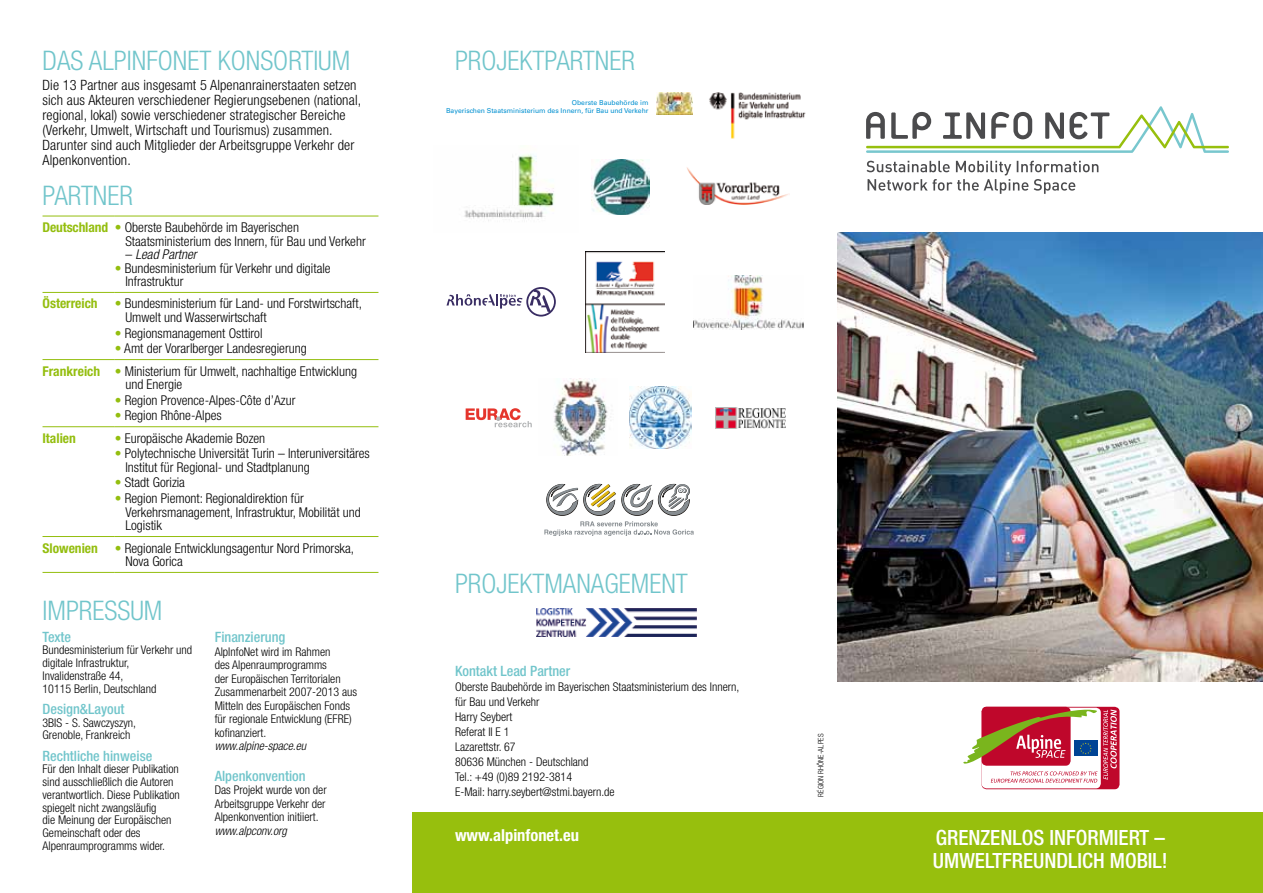
<style>
.page{position:relative;width:1263px;height:893px;background:#fff}
.page>*{position:absolute;margin:0;border:0;box-sizing:border-box;transform-origin:0 0}
.t1{font:300 condensed 27px "Helvetica Neue LT Std";color:#71c5cb}
.t2{font:500 condensed 21px/22.5px "Helvetica Neue LT Std";color:#fff}
.t3{font:700 condensed 16.5px "Helvetica Neue LT Std";color:#fff}
.t4{font:300 condensed 14.25px/15px "Helvetica Neue LT Std";letter-spacing:.01em;color:#000}
.t5{font:500 condensed 14.25px "Helvetica Neue LT Std";color:#71c5cb}
.t6{font:300 condensed 13.5px/13.5px "Helvetica Neue LT Std";color:#000}
.t7{font:700 condensed 13.5px "Helvetica Neue LT Std";color:#94be0f}
.t8{font:italic 300 condensed 13.5px "Helvetica Neue LT Std";color:#000}
.t9{font:300 condensed 12px/12.8px "Helvetica Neue LT Std";color:#000}
.t10{font:italic 300 condensed 12px "Helvetica Neue LT Std";color:#000}
.t11{font:300 condensed 7.5px "Helvetica Neue LT Std";letter-spacing:.01em;color:#000}
.t12{font:6.75px/8.1px "Univers LT";color:#0090d1;text-align:right}
.s1{font-weight:700;color:#94be0f}
.s2{color:#94be0f}
.s3{font-style:normal}
</style>
<div class="page">
<div style="left:412px;top:812px;width:851px;height:81px;background:#97bf0d"></div>
<img style="left:838px;top:233px;width:425px;height:448px">
<hr style="left:43px;top:216px;width:72px;height:1px;background:#94be0f">
<hr style="left:115px;top:216px;width:263px;height:1px;background:#94be0f">
<hr style="left:43px;top:292px;width:72px;height:1px;background:#94be0f">
<hr style="left:115px;top:292px;width:263px;height:1px;background:#94be0f">
<hr style="left:43px;top:359px;width:72px;height:1px;background:#94be0f">
<hr style="left:115px;top:359px;width:263px;height:1px;background:#94be0f">
<hr style="left:43px;top:426px;width:72px;height:1px;background:#94be0f">
<hr style="left:115px;top:426px;width:263px;height:1px;background:#94be0f">
<hr style="left:43px;top:536px;width:72px;height:1px;background:#94be0f">
<hr style="left:115px;top:536px;width:263px;height:1px;background:#94be0f">
<hr style="left:43px;top:572px;width:72px;height:1px;background:#94be0f">
<hr style="left:115px;top:572px;width:263px;height:1px;background:#94be0f">
<div style="left:981px;top:707px;width:138px;height:82px;background:#bf072b;border-radius:5px"></div>
<div style="left:981px;top:708px;width:120px;height:80px;background:#fff;border-radius:5px"></div>
<svg style="left:963px;top:708px;width:154px;height:75px"></svg>
<svg style="left:866px;top:161px;width:232px;height:33px"></svg>
<svg style="left:866px;top:106px;width:363px;height:47px"></svg>
<img style="left:709px;top:92px;width:97px;height:47px">
<svg style="left:446px;top:287px;width:110px;height:30px"></svg>
<svg style="left:466px;top:408px;width:66px;height:19px"></svg>
<img style="left:464px;top:154px;width:90px;height:67px">
<img style="left:592px;top:160px;width:58px;height:54px">
<img style="left:686px;top:167px;width:103px;height:38px">
<img style="left:630px;top:387px;width:62px;height:62px">
<img style="left:553px;top:379px;width:55px;height:77px">
<img style="left:715px;top:407px;width:71px;height:21px">
<img style="left:586px;top:251px;width:79px;height:102px">
<img style="left:694px;top:275px;width:109px;height:54px">
<img style="left:656px;top:92px;width:36px;height:22px">
<img style="left:537px;top:609px;width:159px;height:28px">
<svg style="left:544px;top:484px;width:150px;height:52px"></svg>
<h1 class="t1" style="left:43px;top:45px;width:309px">Das AlpInfoNet Konsortium</h1>
<p class="t4" style="left:43px;top:77px;width:320px">Die 13 Partner aus insgesamt 5 Alpenanrainerstaaten setzen sich aus Akteuren verschiedener Regierungsebenen (national, regional, lokal) sowie verschiedener strategischer Bereiche (Verkehr, Umwelt, Wirtschaft und Tourismus) zusammen.<br>Darunter sind auch Mitglieder der Arbeitsgruppe Verkehr der Alpenkonvention.</p>
<h1 class="t1" style="left:43px;top:180px;width:92px">Partner</h1>
<p class="t6" style="left:125px;top:220px;width:242px;text-indent:-83px"><span class="s1">Deutschland</span> <span class="s2">•</span> Oberste Baubehörde im Bayerischen<br>Staatsministerium des Innern, für Bau und Verkehr</p>
<p class="t8" style="left:125px;top:247px;width:73px"><span class="s3">–</span> Lead Partner</p>
<p class="t6" style="left:125px;top:261px;width:207px;text-indent:-11px"><span class="s2">•</span> Bundesministerium für Verkehr und digitale<br>Infrastruktur</p>
<p class="t7" style="left:43px;top:295px;width:57px">Österreich</p>
<p class="t6" style="left:125px;top:297px;width:238px;text-indent:-11px"><span class="s2">•</span> Bundesministerium für Land- und Forstwirtschaft,<br>Umwelt und Wasserwirtschaft</p>
<p class="t6" style="left:115px;top:326px;width:149px"><span class="s2">•</span> Regionsmanagement Osttirol</p>
<p class="t6" style="left:43px;top:337px;width:316px;line-height:22.4px;text-indent:72px"><span class="s2">•</span> Amt der Vorarlberger Landesregierung<br><span class="s1">Frankreich</span> <span class="s2">•</span> Ministerium für Umwelt, nachhaltige Entwicklung</p>
<p class="t6" style="left:125px;top:377px;width:58px">und Energie</p>
<p class="t6" style="left:115px;top:393px;width:182px"><span class="s2">•</span> Region Provence-Alpes-Côte d’Azur</p>
<p class="t6" style="left:115px;top:409px;width:108px"><span class="s2">•</span> Region Rhône-Alpes</p>
<p class="t7" style="left:43px;top:430px;width:35px">Italien</p>
<p class="t6" style="left:115px;top:431px;width:152px"><span class="s2">•</span> Europäische Akademie Bozen</p>
<p class="t6" style="left:125px;top:447px;width:246px;text-indent:-11px"><span class="s2">•</span> Polytechnische Universität Turin – Interuniversitäres<br>Institut für Regional- und Stadtplanung</p>
<p class="t6" style="left:115px;top:476px;width:72px"><span class="s2">•</span> Stadt Gorizia</p>
<p class="t6" style="left:125px;top:491px;width:237px;text-indent:-11px"><span class="s2">•</span> Region Piemont: Regionaldirektion für<br>Verkehrsmanagement, Infrastruktur, Mobilität und<br>Logistik</p>
<p class="t6" style="left:125px;top:541px;width:230px;text-indent:-83px"><span class="s1">Slowenien</span> <span class="s2">•</span> Regionale Entwicklungsagentur Nord Primorska,<br>Nova Gorica</p>
<h1 class="t1" style="left:43px;top:595px;width:121px">Impressum</h1>
<p class="t5" style="left:43px;top:628px;width:30px">Texte</p>
<p class="t9" style="left:43px;top:644px;width:151px">Bundesministerium für Verkehr und digitale Infrastruktur,<br>Invalidenstraße 44,<br>10115 Berlin, Deutschland</p>
<p class="t5" style="left:43px;top:700px;width:84px">Design&amp;Layout</p>
<p class="t9" style="left:43px;top:716px;width:95px">3BIS - S. Sawczyszyn,<br>Grenoble, Frankreich</p>
<p class="t5" style="left:43px;top:747px;width:111px">Rechtliche hinweise</p>
<p class="t9" style="left:43px;top:763px;width:139px">Für den Inhalt dieser Publikation sind ausschließlich die Autoren verantwortlich. Diese Publikation spiegelt nicht zwangsläufig<br>die Meinung der Europäischen<br>Gemeinschaft oder des<br>Alpenraumprogramms wider.</p>
<p class="t5" style="left:215px;top:629px;width:72px">Finanzierung</p>
<p class="t9" style="left:215px;top:645px;width:144px;line-height:13.5px">AlpInfoNet wird im Rahmen<br>des Alpenraumprogramms<br>der Europäischen Territorialen<br>Zusammenarbeit 2007-2013 aus<br>Mitteln des Europäischen Fonds für regionale Entwicklung (EFRE</p>
<p class="t9" style="left:349px;top:713px;width:4px">)</p>
<p class="t9" style="left:215px;top:726px;width:53px">kofinanziert.</p>
<p class="t10" style="left:215px;top:739px;width:93px">www.alpine-space.eu</p>
<p class="t5" style="left:215px;top:767px;width:92px">Alpenkonvention</p>
<p class="t9" style="left:215px;top:783px;width:113px;line-height:13.5px;text-align:justify">Das Projekt wurde von der Arbeitsgruppe Verkehr der Alpenkonvention initiiert.</p>
<p class="t10" style="left:215px;top:824px;width:74px">www.alpconv.org</p>
<h1 class="t1" style="left:455px;top:45px;width:181px">projektPartner</h1>
<p class="t12" style="left:446px;top:98px;width:204px">Oberste Baubehörde im<br>Bayerischen Staatsministerium des Innern, für Bau und Verkehr</p>
<h1 class="t1" style="left:455px;top:568px;width:234px">projektmanagement</h1>
<p class="t5" style="left:455px;top:663px;width:117px">Kontakt Lead Partner</p>
<p class="t9" style="left:455px;top:679px;width:286px;line-height:15px">Oberste Baubehörde im Bayerischen Staatsministerium des Innern, für Bau und Verkehr<br>Harry Seybert<br>Referat II E 1<br>Lazarettstr. 67<br>80636 München - Deutschland<br>Tel.: +49 (0)89 2192-3814<br>E-Mail: harry.seybert@stmi.bayern.de</p>
<h3 class="t3" style="left:455px;top:825px;width:125px">www.alpinfonet.eu</h3>
<p class="t11" style="left:816px;top:797px;width:64px;rotate:-90deg">Région Rhône-Alpes</p>
<h2 class="t2" style="left:933px;top:826px;width:233px">Grenzenlos informiert – umweltfr</h2>
<h2 class="t2" style="left:1023px;top:849px;width:146px">eundlich mobil!</h2>
</div>
